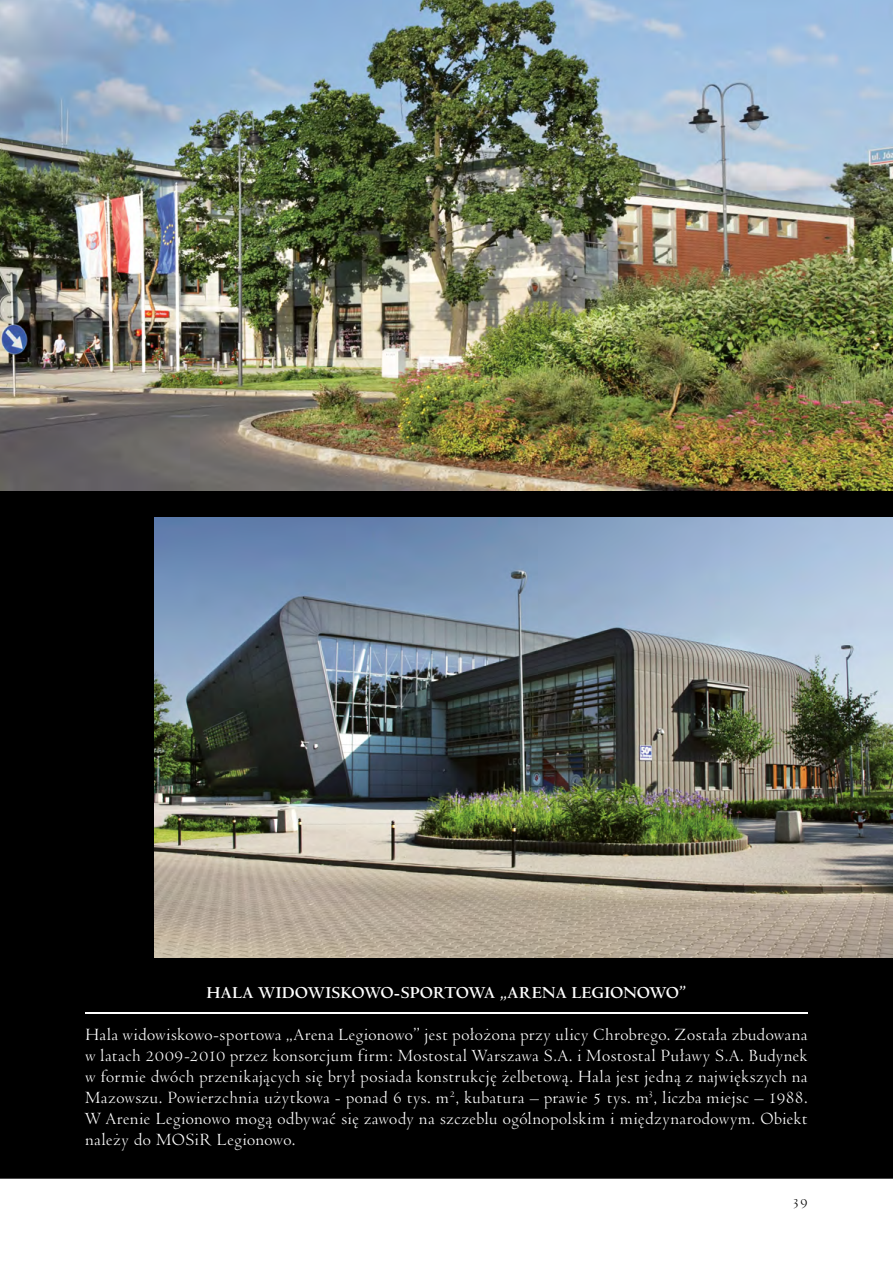
<style>
.page{position:relative;width:893px;height:1263px;background:#fff}
.page>*{position:absolute;margin:0;border:0;box-sizing:border-box;transform-origin:0 0}
.t1{font:18px/21px "Venetian 301 PL";color:#fff;text-align:justify}
.t2{font:700 18px "Venetian 301 PL";letter-spacing:-.01em;color:#fff}
.t3{font:15px "Venetian 301 PL";color:#000}
</style>
<div class="page">
<div style="left:0;top:490px;width:893px;height:689px;background:#000"></div>
<img style="left:154px;top:518px;width:739px;height:440px">
<img style="left:0;top:0;width:893px;height:490px">
<hr style="left:85px;top:1012px;width:723px;height:1px;background:#fff">
<p class="t2" style="left:206px;top:982px;width:482px">HALA WIDOWISKOWO-SPORTOWA „ARENA LEGIONOWO”</p>
<p class="t1" style="left:85px;top:1024px;width:724px">Hala widowiskowo-sportowa „Arena Legionowo” jest położona przy ulicy Chrobrego. Została zbudowana w latach 2009-2010 przez konsorcjum firm: Mostostal Warszawa S.A. i Mostostal Puławy S.A. Budynek w formie dwóch przenikających się brył posiada konstrukcję żelbetową. Hala jest jedną z największych na Mazowszu. Powierzchnia użytkowa - ponad 6 tys. m<sup>2</sup>, kubatura – prawie 5 tys. m<sup>3</sup>, liczba miejsc – 1988.<br>W Arenie Legionowo mogą odbywać się zawody na szczeblu ogólnopolskim i międzynarodowym. Obiekt należy do MOSiR Legionowo.</p>
<p class="t3" style="left:792px;top:1193px;width:17px">39</p>
</div>
